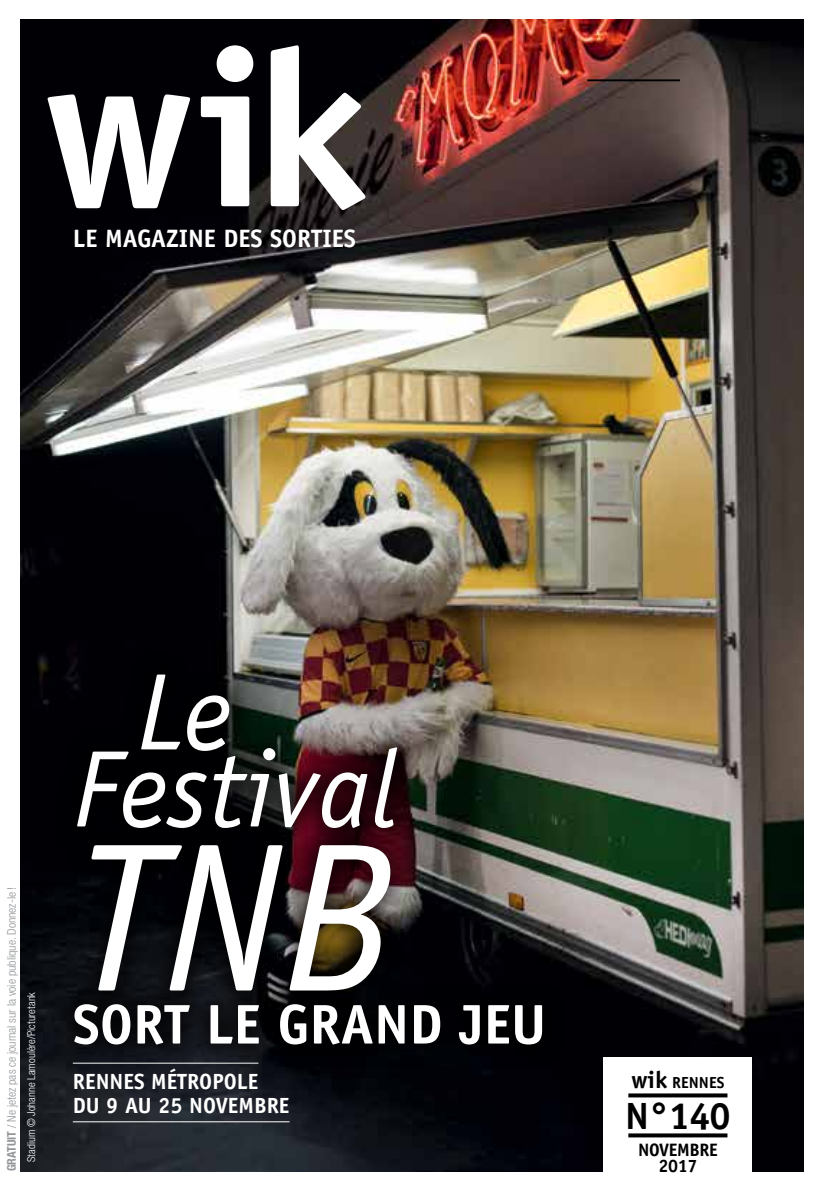
<style>
.page{position:relative;width:823px;height:1191px;background:#fff}
.page>*{position:absolute;margin:0;border:0;box-sizing:border-box;transform-origin:0 0}
.t1{font:italic 212px "Officina Sans";color:#fff}
.t2{font:italic 109.2px/77px "Officina Sans";color:#fff}
.t3{font:700 56px "Officina Sans";color:#fff}
.t4{font:700 38px "Officina Sans";color:#000}
.t5{font:700 25.2px "Officina Sans";color:#fff}
.t6{font:700 22px/24px "Officina Sans";color:#fff}
.t7{font:700 18px/16px "Officina Sans";letter-spacing:-.02em;color:#000;text-align:center}
.t8{font:700 16px "Officina Sans";color:#000}
.t9{font:300 condensed 12px "Helvetica Neue";color:#939598}
.t10{font:300 condensed 11px "Helvetica Neue";color:#fff}
.s1{font-weight:700}
.s2{font-size:24px}
</style>
<div class="page">
<img style="left:20px;top:20px;width:782px;height:1151px">
<svg style="left:48px;top:94px;width:142px;height:114px"></svg>
<svg style="left:201px;top:45px;width:52px;height:161px"></svg>
<svg style="left:270px;top:45px;width:95px;height:165px"></svg>
<div style="left:602px;top:1057px;width:149px;height:134px;background:#fff"></div>
<svg style="left:628px;top:1093px;width:99px;height:4px"></svg>
<svg style="left:628px;top:1133px;width:99px;height:4px"></svg>
<hr style="left:587px;top:79px;width:92px;height:2px;background:#000">
<hr style="left:73px;top:1121px;width:216px;height:1px;background:#fff">
<div style="left:50px;top:650px;width:516px;height:418px;background:#000;opacity:.75"></div>
<h3 class="t5" style="left:73px;top:222px;width:284px">LE MAGAZINE DES SORTIES</h3>
<p class="t9" style="left:5px;top:1171px;width:285px;rotate:-90deg"><span class="s1">GRATUIT</span> / Ne jetez pas ce journal sur la voie publique. Donnez-le !</p>
<p class="t10" style="left:25px;top:1161px;width:171px;rotate:-90deg">Stadium © Johanne Lamoulère/Picturetank</p>
<h2 class="t2" style="left:73px;top:674px;width:325px;text-indent:64px">Le<br>Festival</h2>
<h1 class="t1" style="left:73px;top:795px;width:324px">TNB</h1>
<h3 class="t3" style="left:73px;top:989px;width:474px">SORT LE GRAND JEU</h3>
<h3 class="t6" style="left:73px;top:1069px;width:218px">RENNES MÉTROPOLE<br>DU 9 AU 25 NOVEMBRE</h3>
<h3 class="t8" style="left:631px;top:1073px;width:94px"><span class="s2">wik</span> RENNES</h3>
<h3 class="t4" style="left:624px;top:1092px;width:107px">N°140</h3>
<h3 class="t7" style="left:637px;top:1142px;width:81px">NOVEMBRE<br>2017</h3>
</div>
